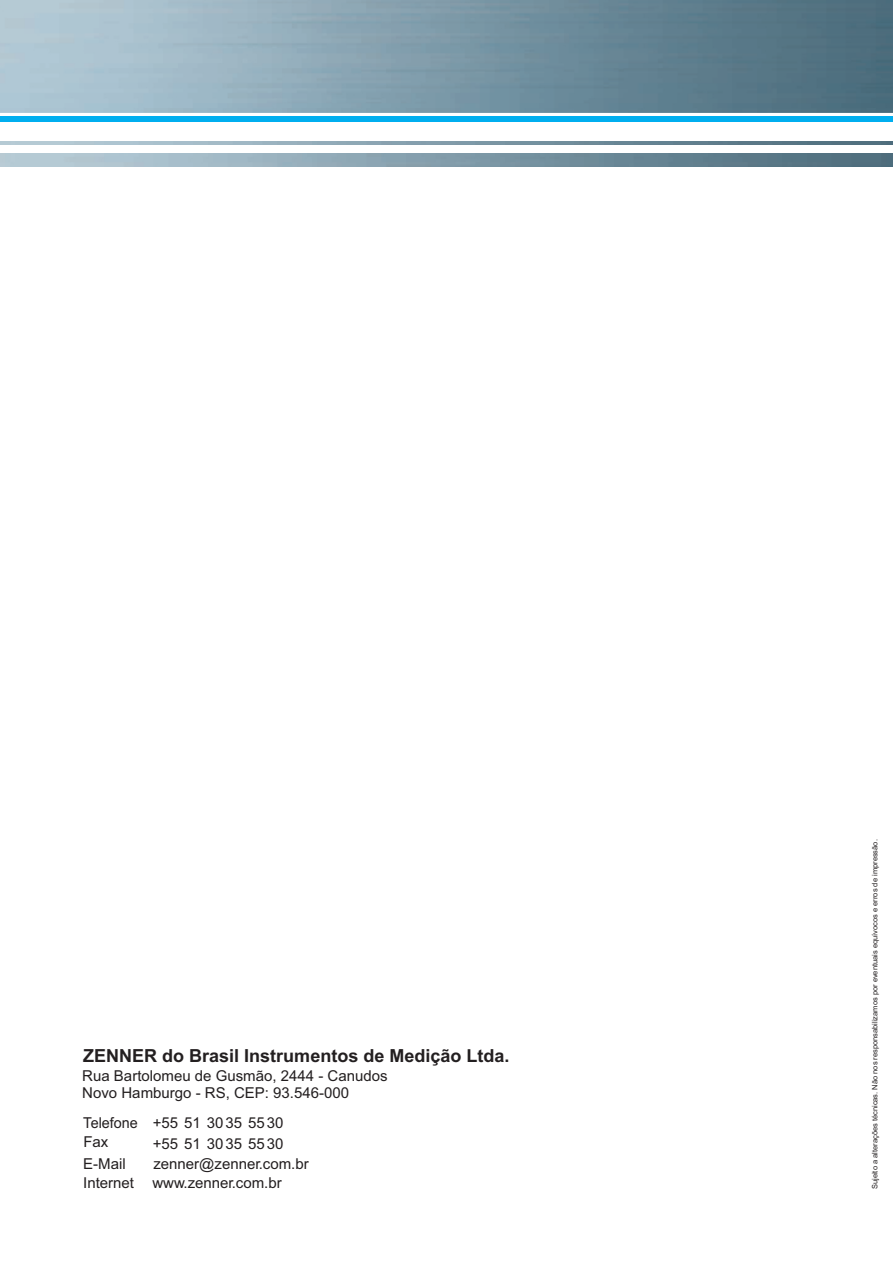
<style>
.page{position:relative;width:893px;height:1262px;background:#fff}
.page>*{position:absolute;margin:0;border:0;box-sizing:border-box;transform-origin:0 0}
.t1{font:700 18px "Arial";color:#231f20}
.t2{font:15px/18.8px "Arial";color:#231f20}
.t3{font:15px/18.8px "Arial";color:#231f20;scale:.96 1}
.t4{font:7.5px "Arial";color:#231f20}
</style>
<div class="page">
<img style="left:0;top:0;width:893px;height:112px">
<img style="left:0;top:154px;width:893px;height:13px">
<img style="left:0;top:141px;width:893px;height:3px">
<div style="left:0;top:116px;width:893px;height:5px;background:#00aeef"></div>
<p class="t1" style="left:83px;top:1048px;width:428px">ZENNER do Brasil Instrumentos de Medição Ltda.</p>
<p class="t2" style="left:82px;top:1068px;width:307px;line-height:16.8px">Rua Bartolomeu de Gusmão, 2444 - Canudos<br>Novo Hamburgo - RS, CEP: 93.546-000</p>
<p class="t2" style="left:153px;top:1135px;width:132px">+55 51 30 35 55 30</p>
<p class="t3" style="left:83px;top:1114px;width:210px">Telefone +55 51 30 35 55 30<br>Fax</p>
<p class="t2" style="left:83px;top:1155px;width:44px">E-Mail</p>
<p class="t2" style="left:83px;top:1155px;width:227px;text-indent:70px">zenner@zenner.com.br<br>Internet www.zenner.com.br</p>
<p class="t4" style="left:872px;top:1189px;width:351px;rotate:-90deg">Sujeito a alterações técnicas. Não nos responsabilizamos por eventuais equívocos e erros de impressão.</p>
</div>
